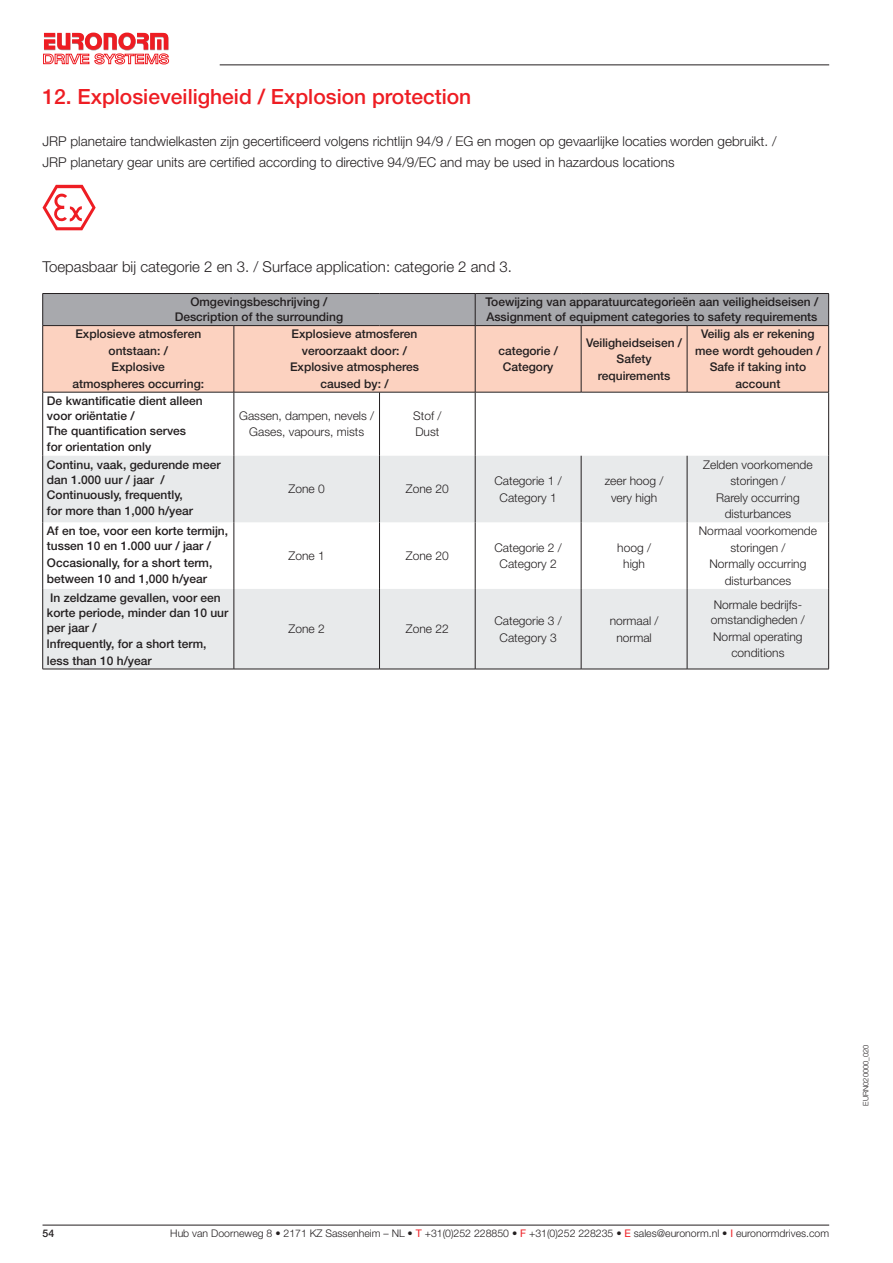
<style>
.page{position:relative;width:893px;height:1263px;background:#fff}
.page>*{position:absolute;margin:0;border:0;box-sizing:border-box;transform-origin:0 0}
.t1{font:500 21px "Helvetica Neue LT Std";color:#ee1d23}
.t2{font:300 15px "Helvetica Neue LT Std";color:#231f20}
.t3{font:300 13.5px/21px "Helvetica Neue LT Std";color:#231f20}
.t4{font:500 12px/16.5px "Helvetica Neue LT Std";color:#231f20}
.t5{font:300 12px/16.5px "Helvetica Neue LT Std";color:#231f20;text-align:center}
.t6{font:300 10.5px "Helvetica Neue LT Std";color:#231f20}
.t7{font:500 10.5px "Helvetica Neue LT Std";color:#231f20}
.t8{font:300 7.5px "Helvetica Neue LT Std";color:#231f20}
.s1{font-weight:400;color:#ee1d23}
</style>
<div class="page">
<hr style="left:220px;top:64px;width:609px;height:1px;background:#231f20">
<svg style="left:43px;top:33px;width:126px;height:31px"></svg>
<hr style="left:43px;top:1225px;width:786px;height:1px;background:#231f20">
<svg style="left:43px;top:185px;width:53px;height:45px"></svg>
<div style="left:43px;top:294px;width:785px;height:31px;background:#a8a9ad"></div>
<div style="left:43px;top:326px;width:785px;height:66px;background:#fcd2c0"></div>
<svg style="left:43px;top:456px;width:785px;height:213px;fill:#e8eaeb"></svg>
<hr style="left:475px;top:294px;width:1px;height:31px;background:#231f20">
<hr style="left:234px;top:326px;width:1px;height:66px;background:#231f20">
<hr style="left:475px;top:326px;width:1px;height:66px;background:#231f20">
<hr style="left:581px;top:326px;width:1px;height:66px;background:#231f20">
<hr style="left:687px;top:326px;width:1px;height:66px;background:#231f20">
<hr style="left:234px;top:392px;width:1px;height:64px;background:#231f20">
<hr style="left:379px;top:392px;width:1px;height:64px;background:#231f20">
<hr style="left:475px;top:392px;width:1px;height:64px;background:#231f20">
<hr style="left:234px;top:456px;width:1px;height:66px;background:#231f20">
<hr style="left:379px;top:456px;width:1px;height:66px;background:#231f20">
<hr style="left:475px;top:456px;width:1px;height:66px;background:#231f20">
<hr style="left:581px;top:456px;width:1px;height:66px;background:#231f20">
<hr style="left:687px;top:456px;width:1px;height:66px;background:#231f20">
<hr style="left:234px;top:522px;width:1px;height:67px;background:#231f20">
<hr style="left:379px;top:522px;width:1px;height:67px;background:#231f20">
<hr style="left:475px;top:522px;width:1px;height:67px;background:#231f20">
<hr style="left:581px;top:522px;width:1px;height:67px;background:#231f20">
<hr style="left:687px;top:522px;width:1px;height:67px;background:#231f20">
<hr style="left:234px;top:589px;width:1px;height:80px;background:#231f20">
<hr style="left:379px;top:589px;width:1px;height:80px;background:#231f20">
<hr style="left:475px;top:589px;width:1px;height:80px;background:#231f20">
<hr style="left:581px;top:589px;width:1px;height:80px;background:#231f20">
<hr style="left:687px;top:589px;width:1px;height:80px;background:#231f20">
<hr style="left:42px;top:392px;width:1px;height:64px;background:#231f20">
<hr style="left:828px;top:392px;width:1px;height:64px;background:#231f20">
<hr style="left:42px;top:456px;width:1px;height:66px;background:#231f20">
<hr style="left:828px;top:456px;width:1px;height:66px;background:#231f20">
<hr style="left:42px;top:522px;width:1px;height:67px;background:#231f20">
<hr style="left:828px;top:522px;width:1px;height:67px;background:#231f20">
<hr style="left:42px;top:589px;width:1px;height:80px;background:#231f20">
<hr style="left:828px;top:589px;width:1px;height:80px;background:#231f20">
<hr style="left:43px;top:669px;width:191px;height:1px;background:#231f20">
<hr style="left:234px;top:669px;width:145px;height:1px;background:#231f20">
<hr style="left:379px;top:669px;width:96px;height:1px;background:#231f20">
<hr style="left:475px;top:669px;width:106px;height:1px;background:#231f20">
<hr style="left:581px;top:669px;width:106px;height:1px;background:#231f20">
<hr style="left:687px;top:669px;width:142px;height:1px;background:#231f20">
<hr style="left:43px;top:293px;width:191px;height:1px;background:#231f20">
<hr style="left:42px;top:294px;width:1px;height:31px;background:#231f20">
<hr style="left:234px;top:293px;width:145px;height:1px;background:#231f20">
<hr style="left:379px;top:293px;width:96px;height:1px;background:#231f20">
<hr style="left:475px;top:293px;width:106px;height:1px;background:#231f20">
<hr style="left:581px;top:293px;width:106px;height:1px;background:#231f20">
<hr style="left:687px;top:293px;width:142px;height:1px;background:#231f20">
<hr style="left:828px;top:294px;width:1px;height:31px;background:#231f20">
<hr style="left:43px;top:325px;width:191px;height:1px;background:#231f20">
<hr style="left:42px;top:326px;width:1px;height:66px;background:#231f20">
<hr style="left:234px;top:325px;width:145px;height:1px;background:#231f20">
<hr style="left:379px;top:325px;width:96px;height:1px;background:#231f20">
<hr style="left:475px;top:325px;width:106px;height:1px;background:#231f20">
<hr style="left:581px;top:325px;width:106px;height:1px;background:#231f20">
<hr style="left:687px;top:325px;width:142px;height:1px;background:#231f20">
<hr style="left:828px;top:326px;width:1px;height:66px;background:#231f20">
<hr style="left:43px;top:392px;width:191px;height:1px;background:#231f20">
<hr style="left:234px;top:392px;width:145px;height:1px;background:#231f20">
<hr style="left:379px;top:392px;width:96px;height:1px;background:#231f20">
<hr style="left:475px;top:392px;width:106px;height:1px;background:#231f20">
<hr style="left:581px;top:392px;width:106px;height:1px;background:#231f20">
<hr style="left:687px;top:392px;width:142px;height:1px;background:#231f20">
<h1 class="t1" style="left:43px;top:84px;width:430px">12. Explosieveiligheid / Explosion protection</h1>
<p class="t3" style="left:43px;top:131px;width:735px">JRP planetaire tandwielkasten zijn gecertificeerd volgens richtlijn 94/9 / EG en mogen op gevaarlijke locaties worden gebruikt. /<br>JRP planetary gear units are certified according to directive 94/9/EC and may be used in hazardous locations</p>
<p class="t2" style="left:43px;top:258px;width:471px">Toepasbaar bij categorie 2 en 3. / Surface application: categorie 2 and 3.</p>
<p class="t4" style="left:175px;top:294px;width:170px;line-height:15px;text-align:center">Omgevingsbeschrijving /<br>Description of the surrounding</p>
<p class="t4" style="left:485px;top:294px;width:334px;line-height:15px">Toewijzing van apparatuurcategorieën aan veiligheidseisen /<br>Assignment of equipment categories to safety requirements</p>
<p class="t4" style="left:72px;top:326px;width:133px;text-align:center">Explosieve atmosferen ontstaan: /<br>Explosive<br>atmospheres occurring:</p>
<p class="t4" style="left:290px;top:326px;width:130px;text-align:center">Explosieve atmosferen veroorzaakt door: /<br>Explosive atmospheres caused by: /</p>
<p class="t4" style="left:498px;top:342px;width:61px;text-align:center">categorie /<br>Category</p>
<p class="t4" style="left:586px;top:334px;width:98px;text-align:center">Veiligheidseisen /<br>Safety requirements</p>
<p class="t4" style="left:695px;top:326px;width:127px;text-align:center">Veilig als er rekening mee wordt gehouden /<br>Safe if taking into account</p>
<p class="t4" style="left:47px;top:393px;width:157px;line-height:15px">De kwantificatie dient alleen voor oriëntatie /<br>The quantification serves</p>
<p class="t4" style="left:47px;top:439px;width:106px">for orientation only</p>
<p class="t4" style="left:47px;top:457px;width:175px;line-height:15px">Continu, vaak, gedurende meer dan 1.000 uur / jaar /<br>Continuously, frequently,</p>
<p class="t4" style="left:47px;top:502px;width:148px">for more than 1,000 h/year</p>
<p class="t4" style="left:47px;top:523px;width:183px;line-height:15px">Af en toe, voor een korte termijn, tussen 10 en 1.000 uur / jaar /</p>
<p class="t4" style="left:47px;top:554px;width:167px">Occasionally, for a short term, between 10 and 1,000 h/year</p>
<p class="t4" style="left:47px;top:590px;width:183px;line-height:15px">In zeldzame gevallen, voor een korte periode, minder dan 10 uur per jaar /</p>
<p class="t4" style="left:47px;top:636px;width:161px">lnfrequently, for a short term, less than 10 h/year</p>
<p class="t5" style="left:239px;top:407px;width:137px">Gassen, dampen, nevels /<br>Gases, vapours, mists</p>
<p class="t5" style="left:413px;top:407px;width:30px;text-align:left">Stof /<br>Dust</p>
<p class="t5" style="left:289px;top:481px;width:38px">Zone 0</p>
<p class="t5" style="left:406px;top:481px;width:44px">Zone 20</p>
<p class="t5" style="left:494px;top:472px;width:69px">Categorie 1 /<br>Category 1</p>
<p class="t5" style="left:605px;top:472px;width:60px">zeer hoog / very high</p>
<p class="t5" style="left:289px;top:547px;width:38px">Zone 1</p>
<p class="t5" style="left:406px;top:547px;width:44px">Zone 20</p>
<p class="t5" style="left:494px;top:539px;width:69px">Categorie 2 /<br>Category 2</p>
<p class="t5" style="left:617px;top:539px;width:35px">hoog / high</p>
<p class="t5" style="left:289px;top:620px;width:38px">Zone 2</p>
<p class="t5" style="left:406px;top:620px;width:44px">Zone 22</p>
<p class="t5" style="left:494px;top:612px;width:69px">Categorie 3 /<br>Category 3</p>
<p class="t5" style="left:610px;top:612px;width:50px">normaal / normal</p>
<p class="t5" style="left:703px;top:456px;width:111px">Zelden voorkomende storingen /<br>Rarely occurring disturbances</p>
<p class="t5" style="left:699px;top:522px;width:120px">Normaal voorkomende storingen /<br>Normally occurring disturbances</p>
<p class="t5" style="left:711px;top:597px;width:96px;line-height:15px;text-align:left">Normale bedrijfs&shy;omstandigheden /</p>
<p class="t5" style="left:713px;top:628px;width:91px">Normal operating conditions</p>
<p class="t7" style="left:43px;top:1227px;width:13px">54</p>
<p class="t8" style="left:861px;top:1106px;width:63px;rotate:-90deg">EURN020000_020</p>
<p class="t6" style="left:170px;top:1227px;width:660px">Hub van Doorneweg 8 • 2171 KZ Sassenheim – NL • <span class="s1">T</span> +31(0)252 228850 • <span class="s1">F</span> +31(0)252 228235 • <span class="s1">E</span> sales@euronorm.nl • <span class="s1">I</span> euronormdrives.com</p>
</div>
